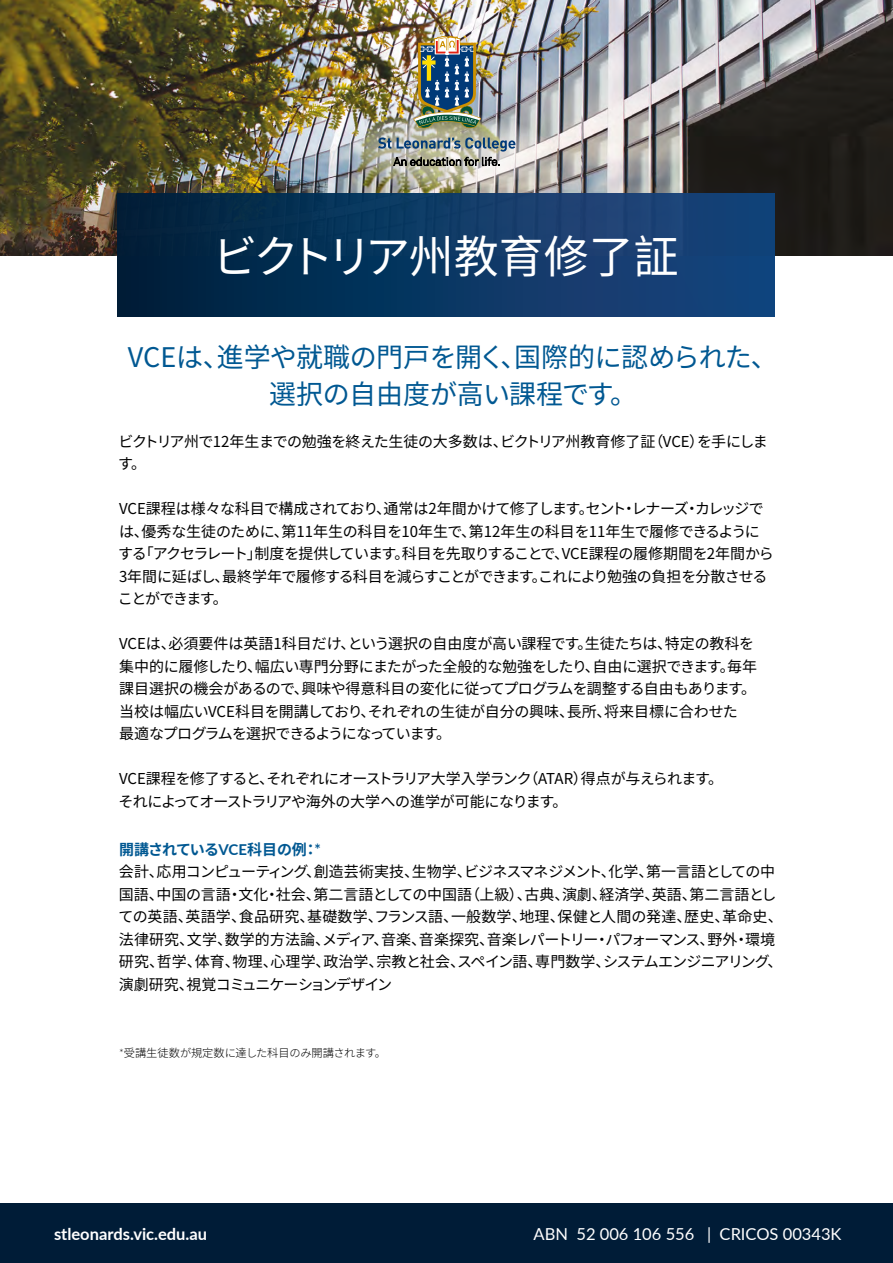
<style>
.page{position:relative;width:893px;height:1263px;background:#fff}
.page>*{position:absolute;margin:0;border:0;box-sizing:border-box;transform-origin:0 0}
.t1{font:45px "Noto Sans CJ Kjp";letter-spacing:-.015em;color:#fff}
.t2{font:27px/37.5px "Noto Sans CJ Kjp";letter-spacing:-.015em;color:#005892;text-align:center}
.t3{font:16.5px "Lato";color:#fff}
.t4{font:700 16.5px "Lato";color:#fff}
.t5{font:15px/22.5px "Noto Sans CJ Kjp";letter-spacing:-.02em;color:#000}
.t6{font:15px/22.5px "Noto Sans CJ Kjp";letter-spacing:-.045em;color:#000}
.t7{font:300 11.25px "Noto Sans CJ Kjp";letter-spacing:-.015em;color:#000}
.s1{font-weight:700;color:#005892}
.s2{font-family:"Lato";font-weight:700;color:#005892}
.s3{font-family:"Lato"}
</style>
<div class="page">
<img style="left:0;top:0;width:893px;height:255px">
<div style="left:118px;top:193px;width:657px;height:124px;background:linear-gradient(to right,#00233d,#1b4983)"></div>
<img style="left:341px;top:36px;width:212px;height:154px">
<div style="left:0;top:1203px;width:893px;height:60px;background:#001c37"></div>
<h1 class="t1" style="left:213px;top:231px;width:468px">ビクトリア州教育修了証</h1>
<h2 class="t2" style="left:128px;top:339px;width:652px">VCEは、進学や就職の門戸を開く、国際的に認められた、選択の自由度が高い課程です。</h2>
<p class="t5" style="left:118px;top:430px;width:651px">ビクトリア州で12年生までの勉強を終えた生徒の大多数は、ビクトリア州教育修了証（VCE）を手にします。</p>
<p class="t5" style="left:118px;top:498px;width:657px">VCE課程は様々な科目で構成されており、通常は2年間かけて修了します。セント・レナーズ・カレッジでは、優秀な生徒のために、第11年生の科目を10年生で、第12年生の科目を11年生で履修できるようにする「アクセラレート」制度を提供しています。科目を先取りすることで、VCE課程の履修期間を2年間から3年間に延ばし、最終学年で履修する科目を減らすことができます。これにより勉強の負担を分散させることができます。</p>
<p class="t5" style="left:119px;top:633px;width:640px">VCEは、必須要件は英語1科目だけ、という選択の自由度が高い課程です。生徒たちは、特定の教科を集中的に履修したり、幅広い専門分野にまたがった全般的な勉強をしたり、自由に選択できます。毎年課目選択の機会があるので、興味や得意科目の変化に従ってプログラムを調整する自由もあります。当校は幅広いVCE科目を開講しており、それぞれの生徒が自分の興味、長所、将来目標に合わせた<br>最適なプログラムを選択できるようになっています。</p>
<p class="t6" style="left:119px;top:768px;width:606px">VCE課程を修了すると、それぞれにオーストラリア大学入学ランク（ATAR）得点が与えられます。それによってオーストラリアや海外の大学への進学が可能になります。</p>
<p class="t5" style="left:118px;top:838px;width:666px"><span class="s1">開講されている</span><span class="s2">VCE</span><span class="s1">科目の例：</span><span class="s2">*<br></span>会計、応用コンピューティング、創造芸術実技、生物学、ビジネスマネジメント、化学、第一言語としての中国語、中国の言語・文化・社会、第二言語としての中国語（上級）、古典、演劇、経済学、英語、第二言語としての英語、英語学、食品研究、基礎数学、フランス語、一般数学、地理、保健と人間の発達、歴史、革命史、法律研究、文学、数学的方法論、メディア、音楽、音楽探究、音楽レパートリー・パフォーマンス、野外・環境研究、哲学、体育、物理、心理学、政治学、宗教と社会、スペイン語、専門数学、システムエンジニアリング、演劇研究、視覚コミュニケーションデザイン</p>
<p class="t7" style="left:119px;top:1047px;width:269px"><span class="s3">*</span>受講生徒数が規定数に達した科目のみ開講されます。</p>
<p class="t4" style="left:54px;top:1222px;width:155px">stleonards.vic.edu.au</p>
<p class="t3" style="left:534px;top:1222px;width:309px">ABN 52 006 106 556 | CRICOS 00343K</p>
</div>
